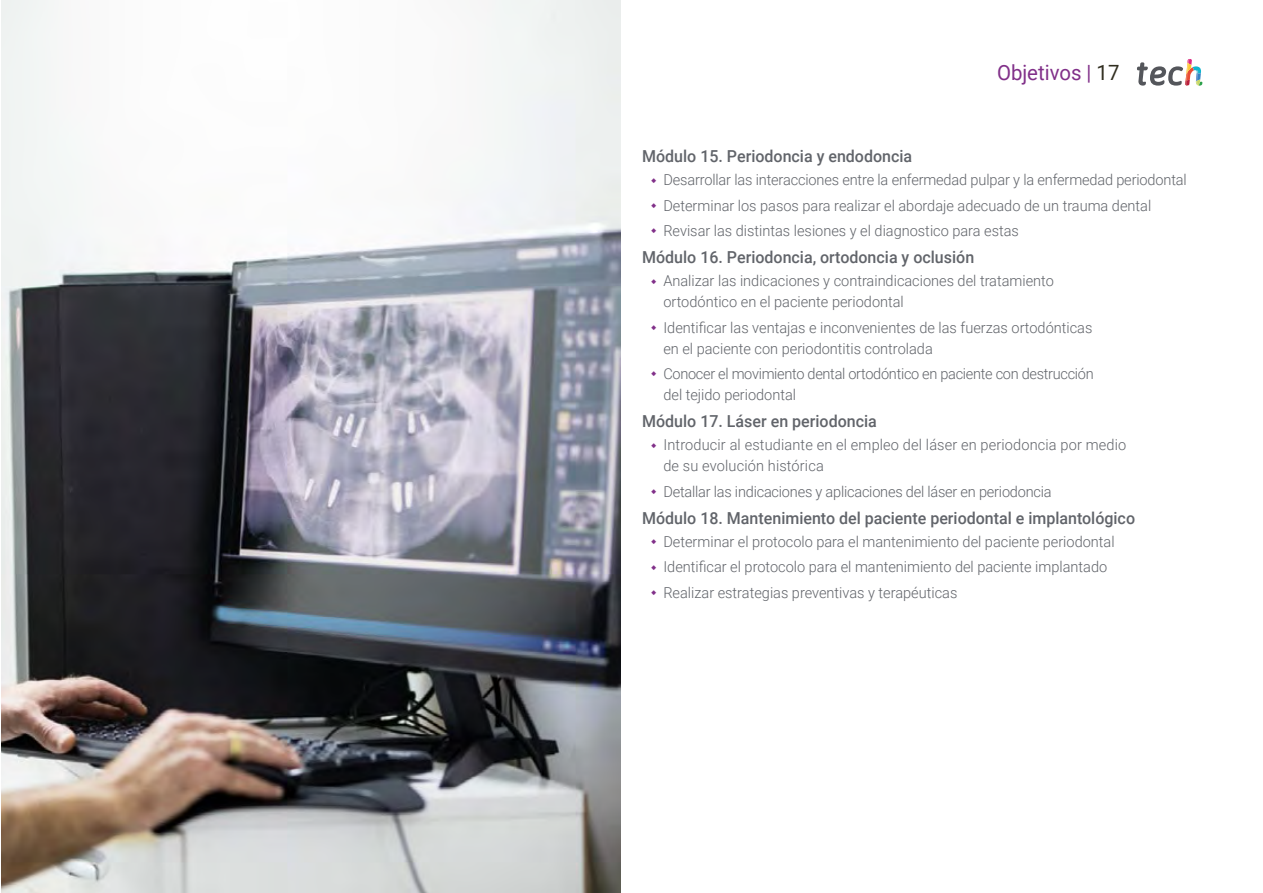
<style>
.page{position:relative;width:1263px;height:893px;background:#fff}
.page>*{position:absolute;margin:0;border:0;box-sizing:border-box;transform-origin:0 0}
.t1{font:21px "Roboto";color:#813089}
.t2{font:500 16.5px "Roboto";color:#61646a}
.t3{font:300 15px/25.2px "Roboto";color:#61646a}
.t4{font:300 15px/21px "Roboto";letter-spacing:-.02em;color:#61646a}
.s1{color:#312e20}
</style>
<div class="page">
<svg style="left:1137px;top:59px;width:65px;height:27px"></svg>
<img style="left:1px;top:0;width:620px;height:893px">
<h1 class="t1" style="left:997px;top:57px;width:124px">Objetivos | <span class="s1">17</span></h1>
<p class="t2" style="left:642px;top:145px;width:272px">Módulo 15. Periodoncia y endodoncia</p>
<p class="t3" style="left:663px;top:167px;width:525px">Desarrollar las interacciones entre la enfermedad pulpar y la enfermedad periodontal<br>Determinar los pasos para realizar el abordaje adecuado de un trauma dental<br>Revisar las distintas lesiones y el diagnostico para estas</p>
<p class="t2" style="left:642px;top:246px;width:334px">Módulo 16. Periodoncia, ortodoncia y oclusión</p>
<p class="t3" style="left:663px;top:270px;width:392px;line-height:21px">Analizar las indicaciones y contraindicaciones del tratamiento ortodóntico en el paciente periodontal</p>
<p class="t3" style="left:663px;top:316px;width:430px;line-height:21px">Identificar las ventajas e inconvenientes de las fuerzas ortodónticas en el paciente con periodontitis controlada</p>
<p class="t4" style="left:663px;top:363px;width:432px">Conocer el movimiento dental ortodóntico en paciente con destrucción del tejido periodontal</p>
<p class="t2" style="left:642px;top:410px;width:236px">Módulo 17. Láser en periodoncia</p>
<p class="t3" style="left:663px;top:434px;width:464px;line-height:21px">Introducir al estudiante en el empleo del láser en periodoncia por medio de su evolución histórica</p>
<p class="t3" style="left:663px;top:478px;width:390px">Detallar las indicaciones y aplicaciones del láser en periodoncia</p>
<p class="t2" style="left:642px;top:507px;width:494px">Módulo 18. Mantenimiento del paciente periodontal e implantológico</p>
<p class="t3" style="left:663px;top:529px;width:453px">Determinar el protocolo para el mantenimiento del paciente periodontal<br>Identificar el protocolo para el mantenimiento del paciente implantado<br>Realizar estrategias preventivas y terapéuticas</p>
</div>
